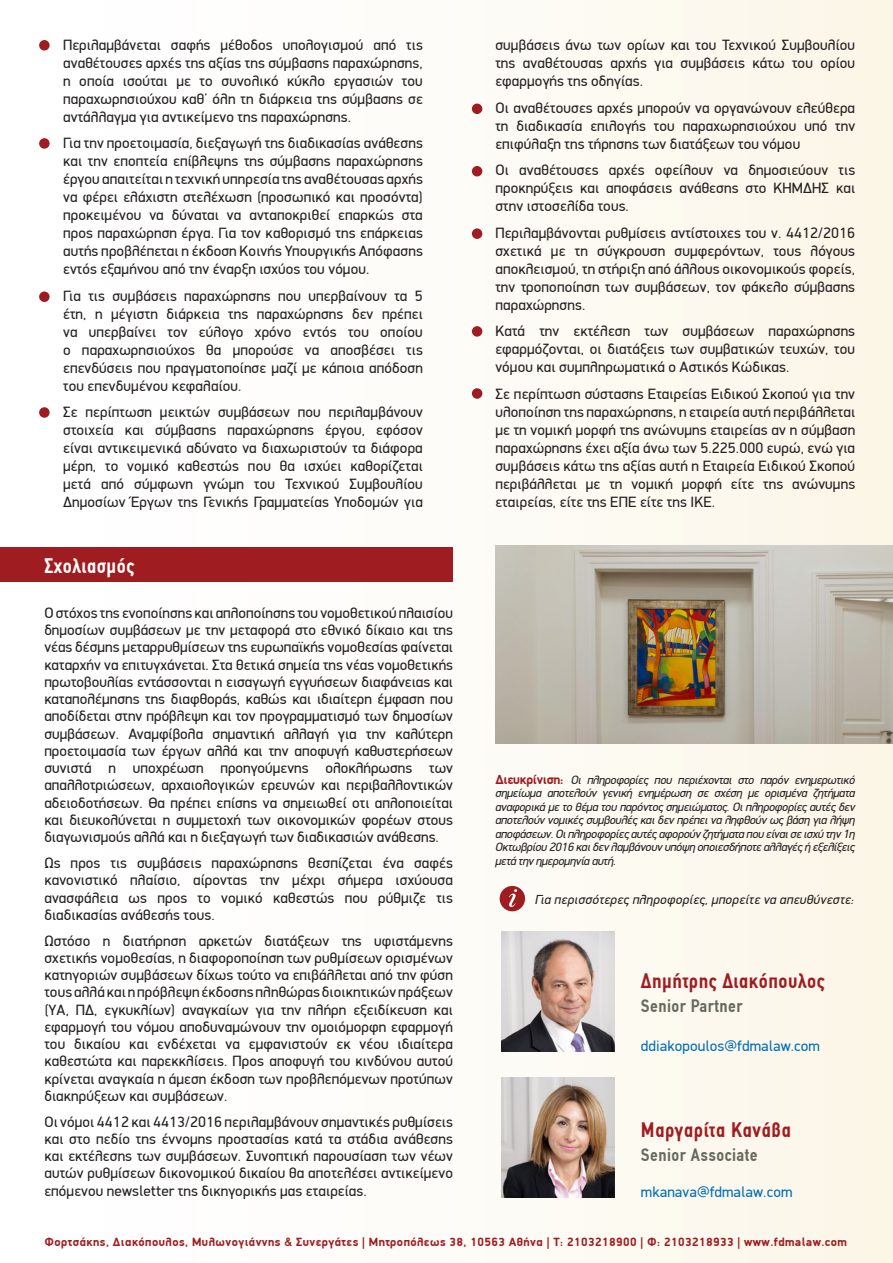
<style>
.page{position:relative;width:893px;height:1263px;background:#fff}
.page>*{position:absolute;margin:0;border:0;box-sizing:border-box;transform-origin:0 0}
.t1{font:700 21px "PF Din Text Condensed";letter-spacing:.025em;color:#9f1d20}
.t2{font:700 21px "PF Din Text Condensed";letter-spacing:.025em;color:#fff}
.t3{font:700 18px "PF Din Text Condensed";letter-spacing:.025em;color:#686a5f}
.t4{font:15px/18px "PF Din Display";letter-spacing:.01em;color:#231f20;text-align:justify}
.t5{font:15px "PF Din Display";letter-spacing:.01em;color:#006fb6}
.t6{font:italic 13.2px "PF Din Display";letter-spacing:.02em;color:#231f20}
.t7{font:italic 12px/13.5px "PF Din Display";letter-spacing:-.02em;color:#231f20;text-align:justify}
.t8{font:700 12px "PF Din Display";letter-spacing:.04em;color:#9f1d20}
.s1{font-weight:700;font-style:normal;font-size:13.2px;color:#9f1d20}
.s2{font-family:"PF Din Text"}
</style>
<div class="page">
<div style="left:0;top:0;width:893px;height:1263px;background:linear-gradient(to right,#fff,#fcf6e9)"></div>
<div style="left:472px;top:388px;width:10px;height:11px;background:#9f1d20;border-radius:50%"></div>
<div style="left:39px;top:40px;width:11px;height:11px;background:#9f1d20;border-radius:50%"></div>
<div style="left:39px;top:138px;width:11px;height:11px;background:#9f1d20;border-radius:50%"></div>
<div style="left:39px;top:291px;width:11px;height:11px;background:#9f1d20;border-radius:50%"></div>
<div style="left:39px;top:407px;width:11px;height:11px;background:#9f1d20;border-radius:50%"></div>
<div style="left:500px;top:886px;width:25px;height:25px;background:#9f1d20;border-radius:50%"></div>
<div style="left:472px;top:104px;width:10px;height:10px;background:#9f1d20;border-radius:50%"></div>
<div style="left:472px;top:166px;width:10px;height:10px;background:#9f1d20;border-radius:50%"></div>
<div style="left:472px;top:228px;width:10px;height:11px;background:#9f1d20;border-radius:50%"></div>
<div style="left:472px;top:326px;width:10px;height:11px;background:#9f1d20;border-radius:50%"></div>
<div style="left:0;top:547px;width:453px;height:35px;background:#9f1d20"></div>
<svg style="left:509px;top:889px;width:8px;height:18px"></svg>
<img style="left:501px;top:931px;width:114px;height:120px">
<img style="left:501px;top:1077px;width:114px;height:120px">
<img style="left:495px;top:546px;width:398px;height:198px">
<p class="t4" style="left:63px;top:35px;width:361px">Περιλαμβάνεται σαφής μέθοδος υπολογισμού από τις αναθέτουσες αρχές της αξίας της σύμβασης παραχώρησης, η οποία ισούται με το συνολικό κύκλο εργασιών του παραχωρησιούχου καθ’ όλη τη διάρκεια της σύμβασης σε αντάλλαγμα για αντικείμενο της παραχώρησης.</p>
<p class="t4" style="left:63px;top:134px;width:361px">Για την προετοιμασία, διεξαγωγή της διαδικασίας ανάθεσης και την εποπτεία επίβλεψης της σύμβασης παραχώρησης έργου απαιτείται η τεχνική υπηρεσία της αναθέτουσας αρχής να φέρει ελάχιστη στελέχωση (προσωπικό και προσόντα) προκειμένου να δύναται να ανταποκριθεί επαρκώς στα προς παραχώρηση έργα. Για τον καθορισμό της επάρκειας αυτής προβλέπεται η έκδοση Κοινής Υπουργικής Απόφασης εντός εξαμήνου από την έναρξη ισχύος του νόμου.</p>
<p class="t4" style="left:63px;top:286px;width:361px">Για τις συμβάσεις παραχώρησης που υπερβαίνουν τα 5 έτη, η μέγιστη διάρκεια της παραχώρησης δεν πρέπει να υπερβαίνει τον εύλογο χρόνο εντός του οποίου ο παραχωρησιούχος θα μπορούσε να αποσβέσει τις επενδύσεις που πραγματοποίησε μαζί με κάποια απόδοση του επενδυμένου κεφαλαίου.</p>
<p class="t4" style="left:63px;top:403px;width:361px">Σε περίπτωση μεικτών συμβάσεων που περιλαμβάνουν στοιχεία και σύμβασης παραχώρησης έργου, εφόσον είναι αντικειμενικά αδύνατο να διαχωριστούν τα διάφορα μέρη, το νομικό καθεστώς που θα ισχύει καθορίζεται μετά από σύμφωνη γνώμη του Τεχνικού Συμβουλίου Δημοσίων Έργων της Γενικής Γραμματείας Υποδομών για</p>
<p class="t2" style="left:44px;top:553px;width:91px">Σχολιασμός</p>
<p class="t4" style="left:44px;top:604px;width:410px;line-height:17.2px">Ο στόχος της ενοποίησης και απλοποίησης του νομοθετικού πλαισίου δημοσίων συμβάσεων με την μεταφορά στο εθνικό δίκαιο και της νέας δέσμης μεταρρυθμίσεων της ευρωπαϊκής νομοθεσίας φαίνεται καταρχήν να επιτυγχάνεται. Στα θετικά σημεία της νέας νομοθετικής πρωτοβουλίας εντάσσονται η εισαγωγή εγγυήσεων διαφάνειας και καταπολέμησης της διαφθοράς, καθώς και ιδιαίτερη έμφαση που αποδίδεται στην πρόβλεψη και τον προγραμματισμό των δημοσίων συμβάσεων. Αναμφίβολα σημαντική αλλαγή για την καλύτερη προετοιμασία των έργων αλλά και την αποφυγή καθυστερήσεων συνιστά η υποχρέωση προηγούμενης ολοκλήρωσης των απαλλοτριώσεων, αρχαιολογικών ερευνών και περιβαλλοντικών αδειοδοτήσεων. Θα πρέπει επίσης να σημειωθεί οτι απλοποιείται και διευκολύνεται η συμμετοχή των οικονομικών φορέων στους διαγωνισμούς αλλά και η διεξαγωγή των διαδικασιών ανάθεσης.</p>
<p class="t4" style="left:44px;top:854px;width:410px;line-height:17.2px">Ως προς τις συμβάσεις παραχώρησης θεσπίζεται ένα σαφές κανονιστικό πλαίσιο, αίροντας την μέχρι σήμερα ισχύουσα ανασφάλεια ως προς το νομικό καθεστώς που ρύθμιζε τις διαδικασίας ανάθεσής τους.</p>
<p class="t4" style="left:44px;top:932px;width:410px;line-height:17.2px">Ωστόσο η διατήρηση αρκετών διατάξεων της υφιστάμενης σχετικής νομοθεσίας, η διαφοροποίηση των ρυθμίσεων ορισμένων κατηγοριών συμβάσεων δίχως τούτο να επιβάλλεται από την φύση τους αλλά και η πρόβλεψη έκδοσης πληθώρας διοικητικών πράξεων (ΥΑ, ΠΔ, εγκυκλίων) αναγκαίων για την πλήρη εξειδίκευση και εφαρμογή του νόμου αποδυναμώνουν την ομοιόμορφη εφαρμογή του δικαίου και ενδέχεται να εμφανιστούν εκ νέου ιδιαίτερα καθεστώτα και παρεκκλίσεις. Προς αποφυγή του κινδύνου αυτού κρίνεται αναγκαία η άμεση έκδοση των προβλεπόμενων προτύπων διακηρύξεων και συμβάσεων.</p>
<p class="t4" style="left:44px;top:1113px;width:410px;line-height:17.2px">Οι νόμοι 4412 και 4413/2016 περιλαμβάνουν σημαντικές ρυθμίσεις και στο πεδίο της έννομης προστασίας κατά τα στάδια ανάθεσης και εκτέλεσης των συμβάσεων. Συνοπτική παρουσίαση των νέων αυτών ρυθμίσεων δικονομικού δικαίου θα αποτελέσει αντικείμενο επόμενου newsletter της δικηγορικής μας εταιρείας.</p>
<p class="t4" style="left:495px;top:36px;width:361px">συμβάσεις άνω των ορίων και του Τεχνικού Συμβουλίου της αναθέτουσας αρχής για συμβάσεις κάτω του ορίου εφαρμογής της οδηγίας.</p>
<p class="t4" style="left:495px;top:99px;width:361px">Οι αναθέτουσες αρχές μπορούν να οργανώνουν ελεύθερα τη διαδικασία επιλογής του παραχωρησιούχου υπό την επιφύλαξη της τήρησης των διατάξεων του νόμου</p>
<p class="t4" style="left:495px;top:161px;width:361px">Οι αναθέτουσες αρχές οφείλουν να δημοσιεύουν τις προκηρύξεις και αποφάσεις ανάθεσης στο ΚΗΜΔΗΣ και στην ιστοσελίδα τους.</p>
<p class="t4" style="left:495px;top:224px;width:361px">Περιλαμβάνονται ρυθμίσεις αντίστοιχες του ν. 4412/2016 σχετικά με τη σύγκρουση συμφερόντων, τους λόγους αποκλεισμού, τη στήριξη από άλλους οικονομικούς φορείς, την τροποποίηση των συμβάσεων, τον φάκελο σύμβασης παραχώρησης.</p>
<p class="t4" style="left:495px;top:322px;width:361px">Κατά την εκτέλεση των συμβάσεων παραχώρησης εφαρμόζονται, οι διατάξεις των συμβατικών τευχών, του νόμου και συμπληρωματικά ο Αστικός Κώδικας.</p>
<p class="t4" style="left:495px;top:385px;width:361px">Σε περίπτωση σύστασης Εταιρείας Ειδικού Σκοπού για την υλοποίηση της παραχώρησης, η εταιρεία αυτή περιβάλλεται με τη νομική μορφή της ανώνυμης εταιρείας αν η σύμβαση παραχώρησης έχει αξία άνω των 5.225.000 ευρώ, ενώ για συμβάσεις κάτω της αξίας αυτή η Εταιρεία Ειδικού Σκοπού περιβάλλεται με τη νομική μορφή είτε της ανώνυμης εταιρείας, είτε της ΕΠΕ είτε της ΙΚΕ.</p>
<p class="t7" style="left:495px;top:773px;width:361px"><span class="s1">Διευκρίνιση:</span> Οι πληροφορίες που περιέχονται στο παρόν ενημερωτικό σημείωμα αποτελούν γενική ενημέρωση σε σχέση με ορισμένα ζητήματα αναφορικά με το θέμα του παρόντος σημειώματος. Οι πληροφορίες αυτές δεν αποτελούν νομικές συμβουλές και δεν πρέπει να ληφθούν ως βάση για λήψη αποφάσεων. Οι πληροφορίες αυτές αφορούν ζητήματα που είναι σε ισχύ την 1η Οκτωβρίου 2016 και δεν λαμβάνουν υπόψη οποιεσδήποτε αλλαγές ή εξελίξεις μετά την ημερομηνία αυτή.</p>
<p class="t6" style="left:535px;top:891px;width:320px">Για περισσότερες πληροφορίες, μπορείτε να απευθύνεστε:</p>
<p class="t1" style="left:641px;top:968px;width:185px">Δημήτρης Διακόπουλος</p>
<p class="t3" style="left:641px;top:995px;width:103px">Senior Partner</p>
<p class="t5" style="left:641px;top:1037px;width:181px">ddiakopoulos@fdmalaw.com</p>
<p class="t1" style="left:641px;top:1117px;width:152px">Μαργαρίτα Κανάβα</p>
<p class="t3" style="left:641px;top:1144px;width:118px">Senior Associate</p>
<p class="t5" style="left:641px;top:1183px;width:153px">mkanava@fdmalaw.com</p>
<p class="t8" style="left:44px;top:1234px;width:804px">Φορτσάκης, Διακόπουλος, Μυλωνογιάννης <span class="s2">&amp;</span> Συνεργάτες | Μητροπόλεως 38, 10563 Αθήνα | Τ: 2103218900 | Φ: 2103218933 | www.fdmalaw.com</p>
</div>
